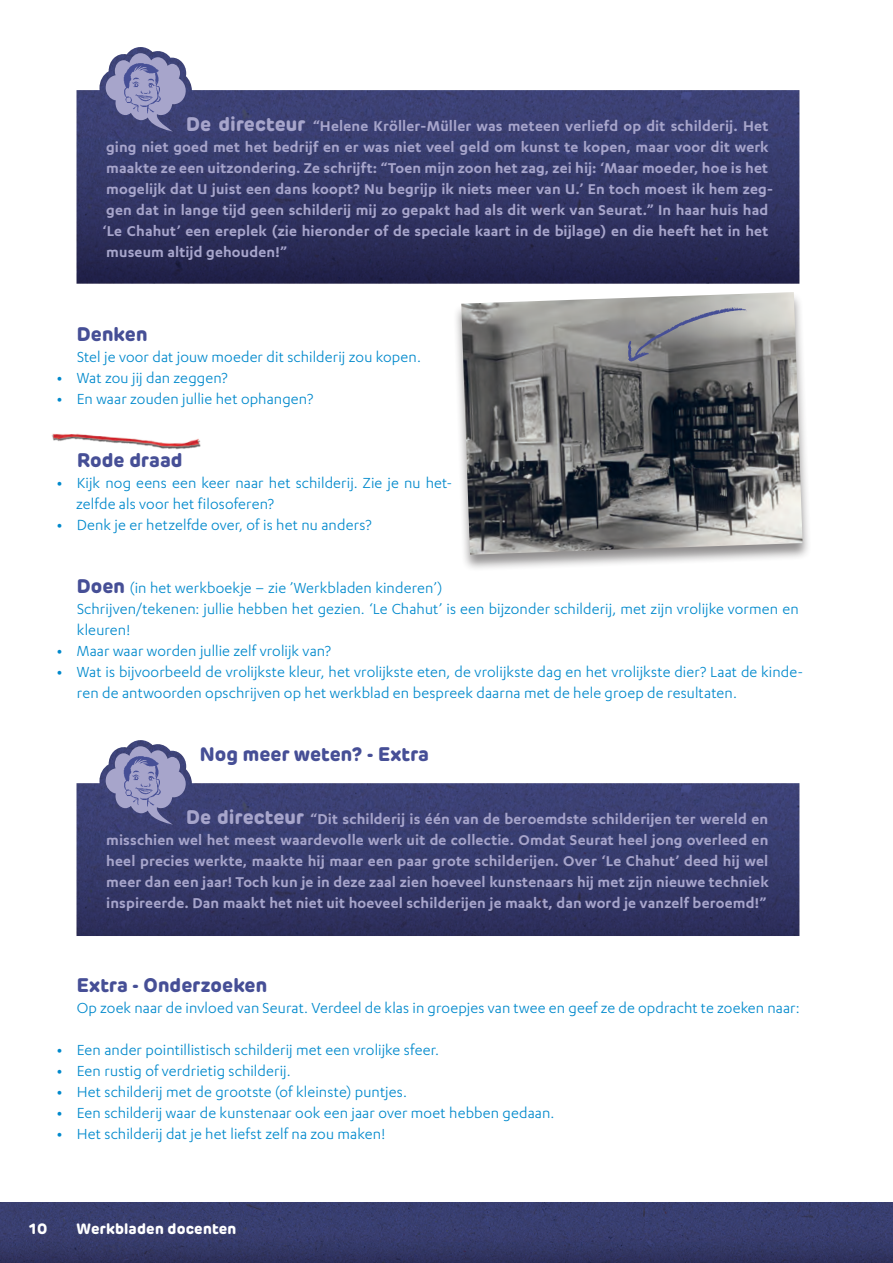
<style>
.page{position:relative;width:893px;height:1263px;background:#fff}
.page>*{position:absolute;margin:0;border:0;box-sizing:border-box;transform-origin:0 0}
.t1{font:700 19.5px "Rubrik";letter-spacing:.005em;color:#464f96}
.t2{font:16.5px/21px "KMM Karbon";letter-spacing:.01em;color:#0089cc}
.t3{font:600 16.5px/21px "KMM Karbon";letter-spacing:.01em;color:#a7a5cb;text-align:justify}
.t4{font:600 16.5px "KMM Karbon";color:#0089cc}
.t5{font:700 15px "Rubrik";letter-spacing:.01em;color:#fff}
.s1{font-family:"Rubrik";font-weight:700;font-size:19.5px}
.s2{font-family:"Rubrik";font-weight:700;font-size:19.5px;color:#464f96}
</style>
<div class="page">
<div style="left:0;top:1202px;width:893px;height:61px;background:linear-gradient(to bottom,#3b4275,#313460)"></div>
<svg style="left:77px;top:740px;width:722px;height:196px"></svg>
<svg style="left:106px;top:746px;width:80px;height:79px;background:#6e709b"></svg>
<img style="left:121px;top:748px;width:51px;height:58px">
<svg style="left:77px;top:47px;width:722px;height:237px"></svg>
<svg style="left:106px;top:53px;width:80px;height:79px;background:#6e709b"></svg>
<img style="left:121px;top:55px;width:51px;height:58px">
<div style="left:452px;top:291px;width:359px;height:280px;background:#231f20;opacity:.5"></div>
<img style="left:461px;top:292px;width:342px;height:263px">
<svg style="left:628px;top:307px;width:120px;height:55px;background:#8e8e91"></svg>
<img style="left:52px;top:433px;width:149px;height:17px">
<p class="t3" style="left:102px;top:115px;width:672px;text-align:left;text-indent:84px"><span class="s1">De directeur</span> “Helene Kröller-Müller was meteen verliefd op dit schilderij. Het ging niet goed met het bedrijf en er was niet veel geld om kunst te kopen, maar voor dit werk maakte ze een uitzondering. Ze schrijft: “Toen mijn zoon het zag, zei hij: ‘Maar moeder, hoe is het mogelijk dat U juist een dans koopt? Nu begrijp ik niets meer van U.’ En toch moest ik hem zeg&shy;gen dat in lange tijd geen schilderij mij zo gepakt had als dit werk van Seurat.” In haar huis had ‘Le Chahut’ een ereplek (zie hieronder of de speciale kaart in de bijlage) en die heeft het in het museum altijd gehouden!”</p>
<p class="t4" style="left:57px;top:369px;width:7px">•</p>
<p class="t4" style="left:57px;top:390px;width:7px">•</p>
<p class="t1" style="left:77px;top:322px;width:72px">Denken</p>
<p class="t2" style="left:77px;top:346px;width:345px">Stel je voor dat jouw moeder dit schilderij zou kopen.</p>
<p class="t2" style="left:77px;top:367px;width:152px">Wat zou jij dan zeggen?</p>
<p class="t2" style="left:77px;top:388px;width:238px">En waar zouden jullie het ophangen?</p>
<p class="t4" style="left:57px;top:474px;width:7px">•</p>
<p class="t4" style="left:57px;top:516px;width:7px">•</p>
<p class="t1" style="left:77px;top:448px;width:107px">Rode draad</p>
<p class="t2" style="left:76px;top:472px;width:378px">Kijk nog eens een keer naar het schilderij. Zie je nu het&shy;zelfde als voor het filosoferen?</p>
<p class="t2" style="left:77px;top:514px;width:296px">Denk je er hetzelfde over, of is het nu anders?</p>
<p class="t4" style="left:57px;top:642px;width:7px">•</p>
<p class="t4" style="left:57px;top:663px;width:7px">•</p>
<p class="t2" style="left:77px;top:577px;width:367px"><span class="s2">Doen</span> (in het werkboekje – zie ’Werkbladen kinderen’)</p>
<p class="t2" style="left:77px;top:598px;width:723px">Schrijven/tekenen: jullie hebben het gezien. ‘Le Chahut’ is een bijzonder schilderij, met zijn vrolijke vormen en kleuren!</p>
<p class="t2" style="left:77px;top:640px;width:256px">Maar waar worden jullie zelf vrolijk van?</p>
<p class="t2" style="left:77px;top:661px;width:728px">Wat is bijvoorbeeld de vrolijkste kleur, het vrolijkste eten, de vrolijkste dag en het vrolijkste dier? Laat de kinde&shy;ren de antwoorden opschrijven op het werkblad en bespreek daarna met de hele groep de resultaten.</p>
<p class="t1" style="left:200px;top:742px;width:231px">Nog meer weten? - Extra</p>
<p class="t3" style="left:106px;top:808px;width:664px;text-indent:80px"><span class="s1">De directeur</span> “Dit schilderij is één van de beroemdste schilderijen ter wereld en misschien wel het meest waardevolle werk uit de collectie. Omdat Seurat heel jong overleed en heel precies werkte, maakte hij maar een paar grote schilderijen. Over ‘Le Chahut’ deed hij wel meer dan een jaar! Toch kun je in deze zaal zien hoeveel kunstenaars hij met zijn nieuwe techniek inspireerde. Dan maakt het niet uit hoeveel schilderijen je maakt, dan word je vanzelf beroemd!”</p>
<p class="t4" style="left:57px;top:1041px;width:7px">•</p>
<p class="t4" style="left:57px;top:1062px;width:7px">•</p>
<p class="t4" style="left:57px;top:1083px;width:7px">•</p>
<p class="t4" style="left:57px;top:1104px;width:7px">•</p>
<p class="t4" style="left:57px;top:1125px;width:7px">•</p>
<p class="t1" style="left:77px;top:973px;width:192px">Extra - Onderzoeken</p>
<p class="t2" style="left:77px;top:997px;width:725px">Op zoek naar de invloed van Seurat. Verdeel de klas in groepjes van twee en geef ze de opdracht te zoeken naar:</p>
<p class="t2" style="left:77px;top:1039px;width:364px">Een ander pointillistisch schilderij met een vrolijke sfeer.</p>
<p class="t2" style="left:77px;top:1060px;width:215px">Een rustig of verdrietig schilderij.</p>
<p class="t2" style="left:77px;top:1081px;width:332px">Het schilderij met de grootste (of kleinste) puntjes.</p>
<p class="t2" style="left:77px;top:1102px;width:479px">Een schilderij waar de kunstenaar ook een jaar over moet hebben gedaan.</p>
<p class="t2" style="left:77px;top:1123px;width:310px">Het schilderij dat je het liefst zelf na zou maken!</p>
<p class="t5" style="left:29px;top:1219px;width:20px">10</p>
<p class="t5" style="left:77px;top:1219px;width:161px">Werkbladen docenten</p>
</div>
